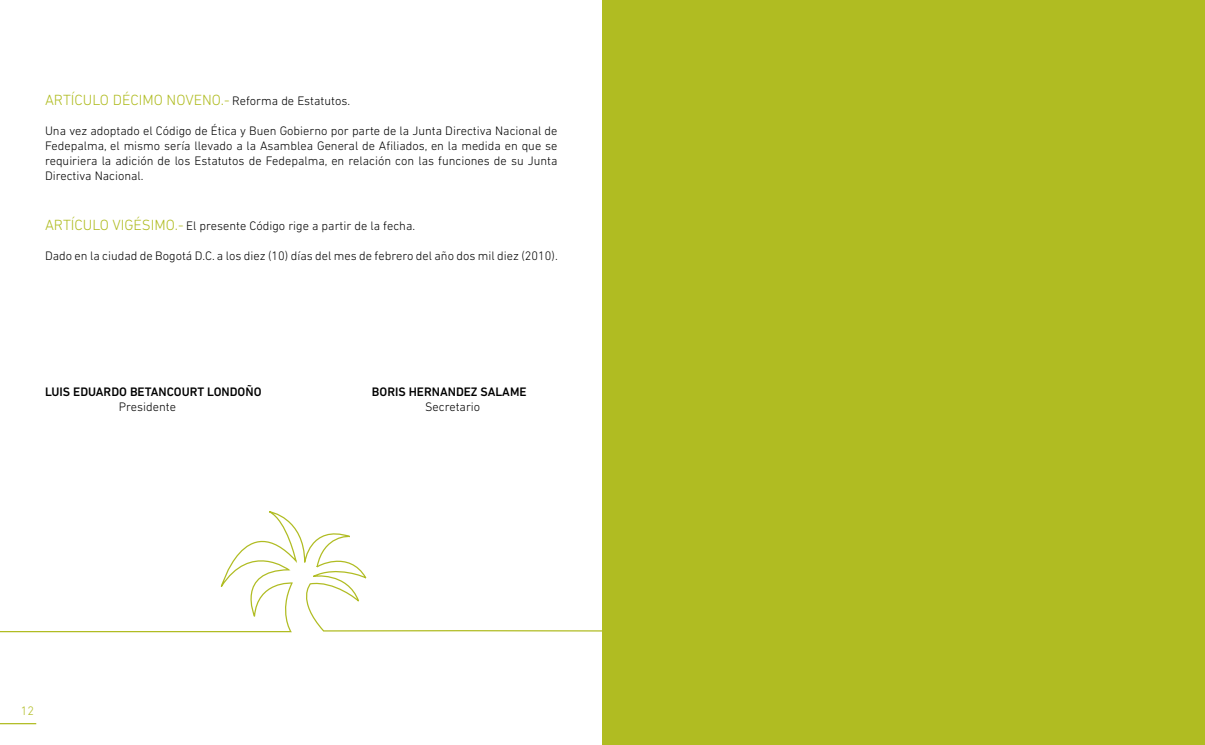
<style>
.page{position:relative;width:1205px;height:745px;background:#fff}
.page>*{position:absolute;margin:0;border:0;box-sizing:border-box;transform-origin:0 0}
.t1{font:300 15px "DIN Next LT Pro";color:#b0bc22}
.t2{font:300 12.5px/15px "DIN Next LT Pro";color:#000;text-align:justify}
.t3{font:500 12.5px "DIN Next LT Pro";color:#000}
.t4{font:300 12.5px "DIN Next LT Pro";color:#b0bc22}
.s1{font-size:12.5px;color:#000}
.s2{font-size:15px;color:#b0bc22}
</style>
<div class="page">
<div style="left:602px;top:0;width:602px;height:744px;background:#b0bc22"></div>
<svg style="left:0;top:511px;width:602px;height:214px"></svg>
<p class="t1" style="left:45px;top:91px;width:307px">ARTÍCULO DÉCIMO NOVENO.- <span class="s1">Reforma de Estatutos.</span></p>
<p class="t2" style="left:45px;top:123px;width:514px">Una vez adoptado el Código de Ética y Buen Gobierno por parte de la Junta Directiva Nacional de Fedepalma, el mismo sería llevado a la Asamblea General de Afiliados, en la medida en que se requiriera la adición de los Estatutos de Fedepalma, en relación con las funciones de su Junta Directiva Nacional.</p>
<p class="t2" style="left:45px;top:218px;width:372px"><span class="s2">ARTÍCULO VIGÉSIMO.-</span> El presente Código rige a partir de la fecha.</p>
<p class="t2" style="left:45px;top:248px;width:514px">Dado en la ciudad de Bogotá D.C. a los diez (10) días del mes de febrero del año dos mil diez (2010).</p>
<p class="t3" style="left:45px;top:384px;width:218px">LUIS EDUARDO BETANCOURT LONDOÑO</p>
<p class="t3" style="left:372px;top:384px;width:156px">BORIS HERNANDEZ SALAME</p>
<p class="t2" style="left:119px;top:398px;width:59px">Presidente</p>
<p class="t2" style="left:425px;top:398px;width:57px">Secretario</p>
<p class="t4" style="left:21px;top:703px;width:15px">12</p>
</div>
